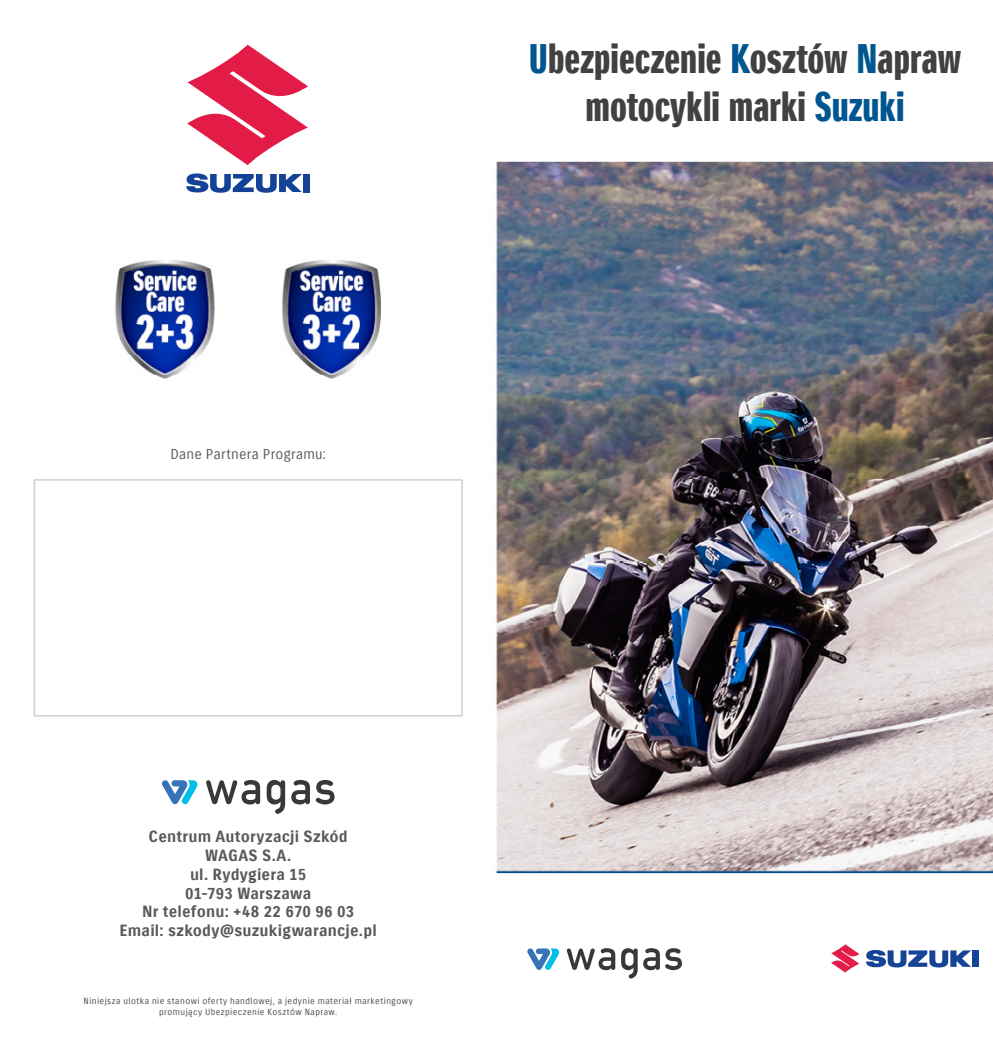
<style>
.page{position:relative;width:993px;height:1042px;background:#fff}
.page>*{position:absolute;margin:0;border:0;box-sizing:border-box;transform-origin:0 0}
.t1{font:40.25px/48.3px "Suzuki PRO Headline";color:#414042;text-align:center}
.t2{font:15.75px/18.9px "Suzuki PRO Bold";letter-spacing:.01em;color:#58595b;text-align:center}
.t3{font:14px "Suzuki PRO Regular";letter-spacing:.015em;color:#58595b}
.t4{font:8.75px/10.5px "Suzuki PRO Regular";letter-spacing:.05em;color:#4d4d4f;text-align:center}
.s1{color:#005691}
</style>
<div class="page">
<img style="left:33px;top:44px;width:959px;height:935px">
<div style="left:816px;top:914px;width:176px;height:88px;background:#fff"></div>
<svg style="left:831px;top:944px;width:28px;height:28px"></svg>
<div style="left:972px;top:950px;width:6px;height:17px;background:#154396"></div>
<svg style="left:866px;top:950px;width:104px;height:17px"></svg>
<svg style="left:162px;top:780px;width:36px;height:25px"></svg>
<svg style="left:206px;top:780px;width:54px;height:24px"></svg>
<svg style="left:266px;top:780px;width:19px;height:34px"></svg>
<svg style="left:291px;top:780px;width:43px;height:24px"></svg>
<svg style="left:527px;top:948px;width:33px;height:22px"></svg>
<svg style="left:566px;top:948px;width:49px;height:22px"></svg>
<svg style="left:621px;top:948px;width:16px;height:30px"></svg>
<svg style="left:643px;top:948px;width:38px;height:22px"></svg>
<svg style="left:187px;top:45px;width:121px;height:120px"></svg>
<div style="left:303px;top:174px;width:7px;height:18px;background:#144296"></div>
<svg style="left:186px;top:173px;width:116px;height:20px"></svg>
<p class="t3" style="left:170px;top:445px;width:157px">Dane Partnera Programu:</p>
<h1 class="t1" style="left:528px;top:35px;width:433px"><span class="s1">U</span>bezpieczenie <span class="s1">K</span>osztów <span class="s1">N</span>apraw motocykli marki <span class="s1">Suzuki</span></h1>
<p class="t2" style="left:120px;top:827px;width:258px">Centrum Autoryzacji Szkód<br>WAGAS S.A.<br>ul. Rydygiera 15<br>01-793 Warszawa<br>Nr telefonu: +48 22 670 96 03<br>Email: szkody@suzukigwarancje.pl</p>
<p class="t4" style="left:84px;top:996px;width:330px">Niniejsza ulotka nie stanowi oferty handlowej, a jedynie materiał marketingowy promujący Ubezpieczenie Kosztów Napraw.</p>
</div>
